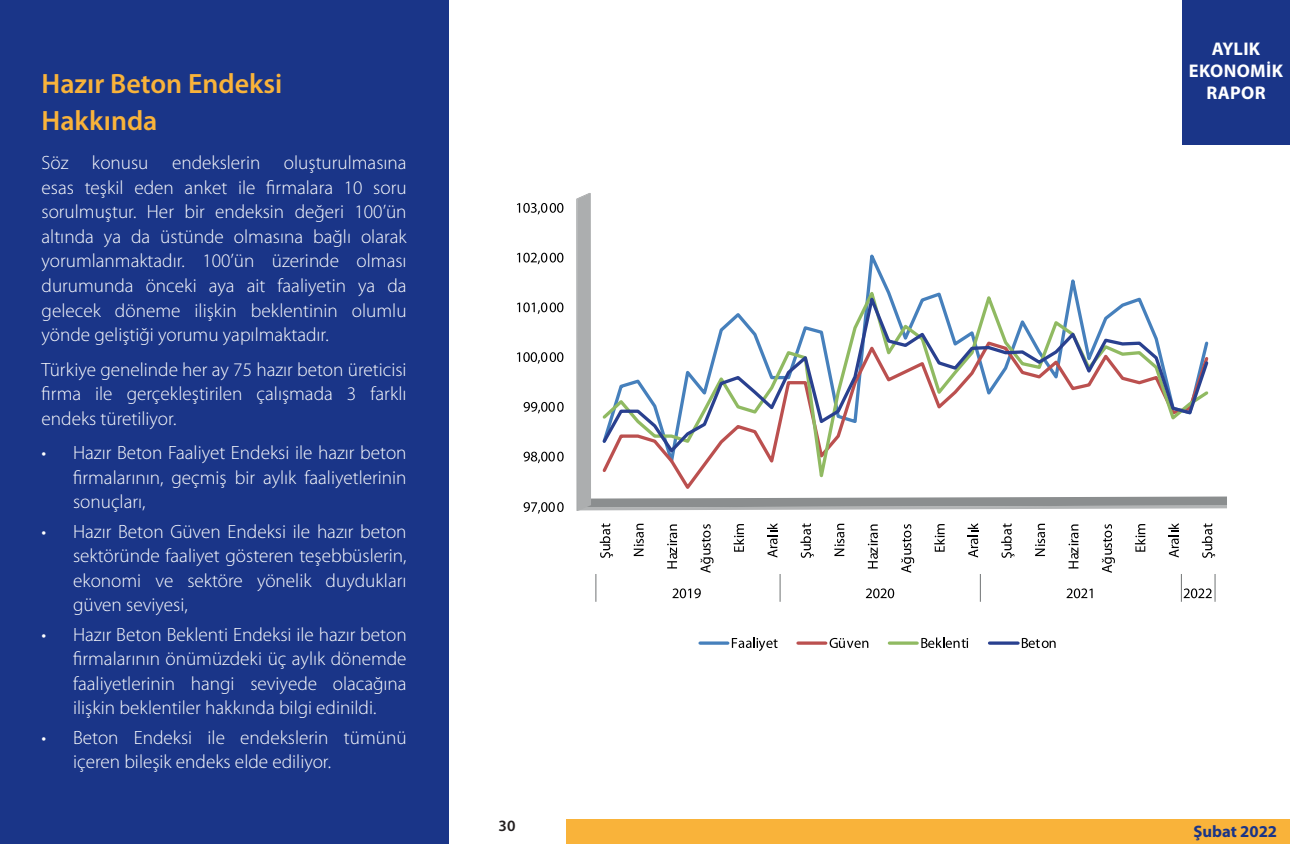
<style>
.page{position:relative;width:1290px;height:844px;background:#fff}
.page>*{position:absolute;margin:0;border:0;box-sizing:border-box;transform-origin:0 0}
.t1{font:600 28px "Myriad Pro";color:#f9b33a}
.t2{font:300 19.25px/24.5px "Myriad Pro";color:#fff;text-align:justify}
.t3{font:700 18.38px/22.1px "Myriad Pro";letter-spacing:.02em;color:#fff;text-align:center}
.t4{font:700 16.62px "Myriad Pro";color:#1a3588}
.t5{font:600 15.75px "Myriad Pro";color:#231f20}
</style>
<div class="page">
<div style="left:1182px;top:0;width:108px;height:145px;background:#1a3588"></div>
<div style="left:566px;top:819px;width:724px;height:24px;background:#f9b33a"></div>
<div style="left:0;top:0;width:448px;height:843px;background:#1a3588"></div>
<svg style="left:576px;top:193px;width:651px;height:318px"></svg>
<svg style="left:980px;top:574px;width:1px;height:27px"></svg>
<hr style="left:779px;top:574px;width:2px;height:27px;background:#7c7f80">
<svg style="left:595px;top:574px;width:1px;height:27px"></svg>
<svg style="left:600px;top:244px;width:610px;height:40px"></svg>
<svg style="left:600px;top:284px;width:611px;height:211px"></svg>
<svg style="left:600px;top:288px;width:611px;height:168px"></svg>
<svg style="left:523px;top:502px;width:41px;height:11px"></svg>
<svg style="left:523px;top:451px;width:41px;height:12px"></svg>
<svg style="left:523px;top:402px;width:41px;height:11px"></svg>
<svg style="left:517px;top:352px;width:46px;height:11px"></svg>
<svg style="left:517px;top:302px;width:46px;height:12px"></svg>
<svg style="left:517px;top:253px;width:46px;height:11px"></svg>
<svg style="left:517px;top:203px;width:46px;height:11px"></svg>
<svg style="left:600px;top:523px;width:13px;height:35px"></svg>
<svg style="left:634px;top:523px;width:10px;height:33px"></svg>
<svg style="left:667px;top:524px;width:10px;height:44px"></svg>
<svg style="left:700px;top:524px;width:13px;height:48px"></svg>
<svg style="left:733px;top:524px;width:11px;height:27px"></svg>
<svg style="left:767px;top:523px;width:10px;height:34px"></svg>
<svg style="left:800px;top:523px;width:14px;height:35px"></svg>
<svg style="left:834px;top:523px;width:10px;height:33px"></svg>
<svg style="left:868px;top:524px;width:10px;height:44px"></svg>
<svg style="left:901px;top:524px;width:13px;height:48px"></svg>
<svg style="left:934px;top:524px;width:10px;height:27px"></svg>
<svg style="left:968px;top:523px;width:10px;height:34px"></svg>
<svg style="left:1001px;top:523px;width:13px;height:35px"></svg>
<svg style="left:1035px;top:523px;width:10px;height:33px"></svg>
<svg style="left:1068px;top:524px;width:10px;height:44px"></svg>
<svg style="left:1102px;top:524px;width:13px;height:48px"></svg>
<svg style="left:1135px;top:524px;width:10px;height:27px"></svg>
<svg style="left:1168px;top:523px;width:11px;height:34px"></svg>
<svg style="left:1202px;top:523px;width:13px;height:35px"></svg>
<svg style="left:866px;top:588px;width:28px;height:10px"></svg>
<svg style="left:672px;top:588px;width:29px;height:10px"></svg>
<svg style="left:1066px;top:588px;width:26px;height:10px"></svg>
<svg style="left:1181px;top:574px;width:34px;height:27px"></svg>
<hr style="left:700px;top:641px;width:28px;height:3px;background:#4680bc">
<svg style="left:732px;top:637px;width:45px;height:14px"></svg>
<hr style="left:798px;top:641px;width:28px;height:3px;background:#bb504f">
<svg style="left:829px;top:637px;width:39px;height:11px"></svg>
<hr style="left:889px;top:641px;width:28px;height:3px;background:#90ba62">
<svg style="left:921px;top:637px;width:47px;height:11px"></svg>
<hr style="left:989px;top:641px;width:29px;height:3px;background:#29408f">
<svg style="left:1022px;top:637px;width:33px;height:11px"></svg>
<p class="t1" style="left:42px;top:66px;width:242px">Hazır Beton Endeksi</p>
<p class="t1" style="left:42px;top:103px;width:117px">Hakkında</p>
<p class="t2" style="left:42px;top:150px;width:367px">Söz konusu endekslerin oluşturulmasına esas teşkil eden anket ile firmalara 10 soru sorulmuştur. Her bir endeksin değeri 100’ün altında ya da üstünde olmasına bağlı olarak yorumlanmaktadır. 100’ün üzerinde olması durumunda önceki aya ait faaliyetin ya da gelecek döneme ilişkin beklentinin olumlu yönde geliştiği yorumu yapılmaktadır.</p>
<p class="t2" style="left:42px;top:356px;width:367px">Türkiye genelinde her ay 75 hazır beton üreticisi firma ile gerçekleştirilen çalışmada 3 farklı endeks türetiliyor.</p>
<p class="t2" style="left:73px;top:440px;width:335px;text-indent:-32px">• Hazır Beton Faaliyet Endeksi ile hazır beton firmalarının, geçmiş bir aylık faaliyetlerinin sonuçları,</p>
<p class="t2" style="left:73px;top:518px;width:335px;text-indent:-32px">• Hazır Beton Güven Endeksi ile hazır beton sektöründe faaliyet gösteren teşebbüslerin, ekonomi ve sektöre yönelik duydukları güven seviyesi,</p>
<p class="t2" style="left:73px;top:621px;width:335px;text-indent:-32px">• Hazır Beton Beklenti Endeksi ile hazır beton firmalarının önümüzdeki üç aylık dönemde faaliyetlerinin hangi seviyede olacağına ilişkin beklentiler hakkında bilgi edinildi.</p>
<p class="t2" style="left:73px;top:724px;width:335px;text-indent:-32px">• Beton Endeksi ile endekslerin tümünü içeren bileşik endeks elde ediliyor.</p>
<p class="t5" style="left:499px;top:815px;width:18px">30</p>
<p class="t3" style="left:1189px;top:37px;width:96px">AYLIK<br>EKONOMIK<br>RAPOR</p>
<p class="t4" style="left:1193px;top:820px;width:85px">Şubat 2022</p>
</div>
